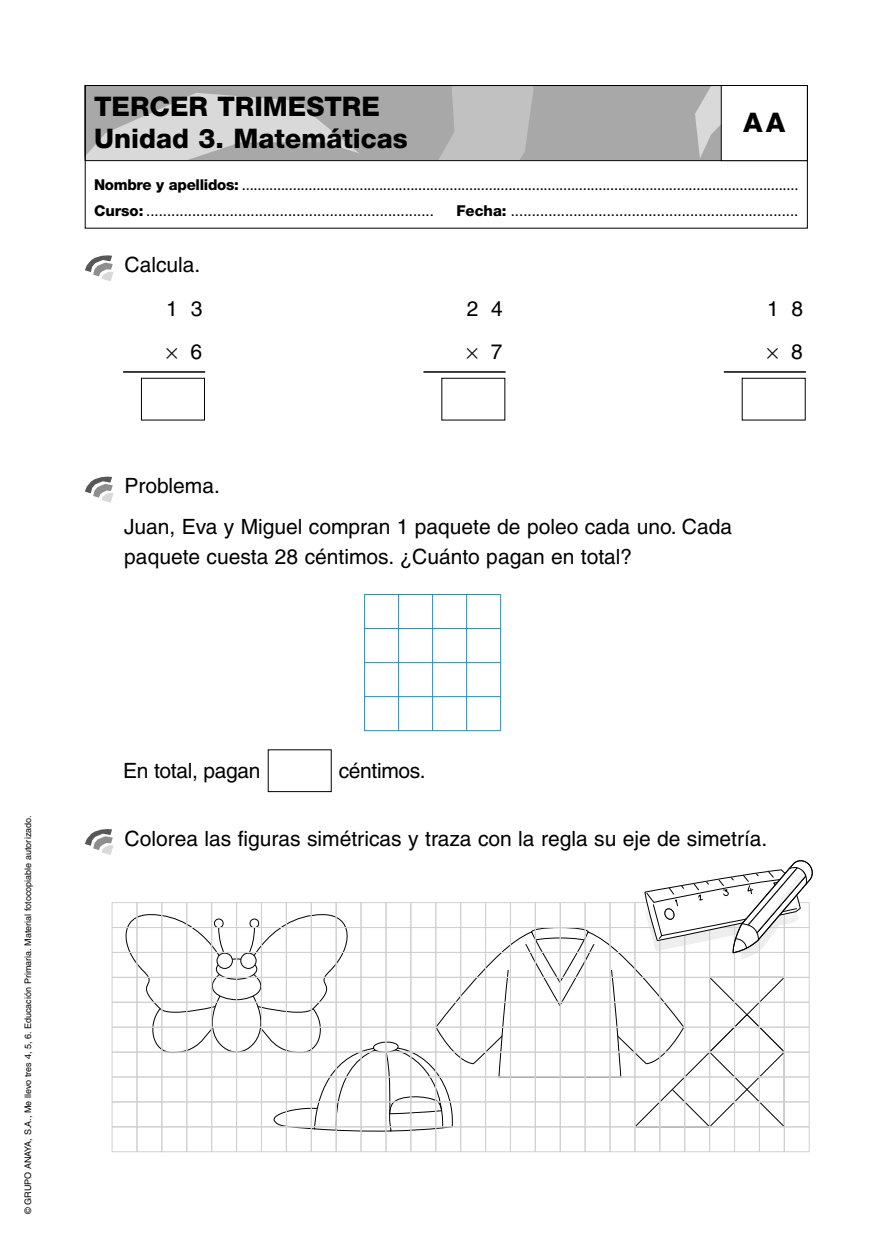
<style>
.page{position:relative;width:893px;height:1234px;background:#fff}
.page>*{position:absolute;margin:0;border:0;box-sizing:border-box;transform-origin:0 0}
.t1{font:800 27px/32.4px "Helvetica Neue";color:#000}
.t2{font:21px/42.5px "Helvetica";color:#000;text-align:right}
.t3{font:15px/26.5px "Helvetica Neue";color:#000}
.t4{font:9px "Helvetica";color:#000}
.s1{font-weight:800}
</style>
<div class="page">
<div style="left:311px;top:1126px;width:25px;height:25px;border:1px solid #d0d0d0"></div>
<div style="left:336px;top:1126px;width:25px;height:25px;border:1px solid #d0d0d0"></div>
<div style="left:286px;top:1126px;width:25px;height:25px;border:1px solid #d0d0d0"></div>
<div style="left:261px;top:1126px;width:26px;height:25px;border:1px solid #d0d0d0"></div>
<div style="left:236px;top:1126px;width:26px;height:25px;border:1px solid #d0d0d0"></div>
<div style="left:211px;top:1126px;width:26px;height:25px;border:1px solid #d0d0d0"></div>
<div style="left:187px;top:1126px;width:25px;height:25px;border:1px solid #d0d0d0"></div>
<div style="left:162px;top:1126px;width:25px;height:25px;border:1px solid #d0d0d0"></div>
<div style="left:137px;top:1126px;width:25px;height:25px;border:1px solid #d0d0d0"></div>
<div style="left:112px;top:1126px;width:25px;height:25px;border:1px solid #d0d0d0"></div>
<div style="left:460px;top:1126px;width:26px;height:25px;border:1px solid #d0d0d0"></div>
<div style="left:436px;top:1126px;width:25px;height:25px;border:1px solid #d0d0d0"></div>
<div style="left:411px;top:1126px;width:25px;height:25px;border:1px solid #d0d0d0"></div>
<div style="left:386px;top:1126px;width:25px;height:25px;border:1px solid #d0d0d0"></div>
<div style="left:361px;top:1126px;width:25px;height:25px;border:1px solid #d0d0d0"></div>
<div style="left:635px;top:1126px;width:25px;height:25px;border:1px solid #d0d0d0"></div>
<div style="left:610px;top:1126px;width:25px;height:25px;border:1px solid #d0d0d0"></div>
<div style="left:585px;top:1126px;width:25px;height:25px;border:1px solid #d0d0d0"></div>
<div style="left:560px;top:1126px;width:25px;height:25px;border:1px solid #d0d0d0"></div>
<div style="left:535px;top:1126px;width:25px;height:25px;border:1px solid #d0d0d0"></div>
<div style="left:510px;top:1126px;width:25px;height:25px;border:1px solid #d0d0d0"></div>
<div style="left:784px;top:1126px;width:25px;height:25px;border:1px solid #d0d0d0"></div>
<div style="left:759px;top:1126px;width:25px;height:25px;border:1px solid #d0d0d0"></div>
<div style="left:734px;top:1126px;width:26px;height:25px;border:1px solid #d0d0d0"></div>
<div style="left:709px;top:1126px;width:26px;height:25px;border:1px solid #d0d0d0"></div>
<div style="left:684px;top:1126px;width:26px;height:25px;border:1px solid #d0d0d0"></div>
<div style="left:660px;top:1126px;width:25px;height:25px;border:1px solid #d0d0d0"></div>
<div style="left:534px;top:87px;width:187px;height:72px;background:#a8a8a8"></div>
<svg style="left:87px;top:87px;width:447px;height:72px;background:#bcbcbc"></svg>
<svg style="left:695px;top:87px;width:26px;height:71px;background:#c3c3c3"></svg>
<div style="left:85px;top:85px;width:723px;height:76px;border:1px solid #000"></div>
<div style="left:721px;top:85px;width:87px;height:76px;border:1px solid #000"></div>
<svg style="left:85px;top:255px;width:29px;height:26px"></svg>
<svg style="left:85px;top:476px;width:29px;height:26px"></svg>
<svg style="left:85px;top:829px;width:728px;height:302px"></svg>
<hr style="left:365px;top:594px;width:136px;height:1px;background:#0098dc">
<hr style="left:365px;top:628px;width:136px;height:1px;background:#0098dc">
<hr style="left:365px;top:662px;width:136px;height:1px;background:#0098dc">
<hr style="left:365px;top:696px;width:136px;height:1px;background:#0098dc">
<hr style="left:365px;top:730px;width:136px;height:1px;background:#0098dc">
<hr style="left:364px;top:594px;width:1px;height:137px;background:#0098dc">
<hr style="left:398px;top:594px;width:1px;height:136px;background:#0098dc">
<hr style="left:432px;top:594px;width:1px;height:136px;background:#0098dc">
<hr style="left:466px;top:594px;width:1px;height:136px;background:#0098dc">
<hr style="left:500px;top:594px;width:1px;height:136px;background:#0098dc">
<hr style="left:123px;top:371px;width:82px;height:1px;background:#000">
<div style="left:141px;top:378px;width:64px;height:42px;border:1px solid #000"></div>
<hr style="left:423px;top:371px;width:83px;height:1px;background:#000">
<div style="left:441px;top:378px;width:64px;height:42px;border:1px solid #000"></div>
<hr style="left:724px;top:371px;width:82px;height:1px;background:#000">
<div style="left:742px;top:378px;width:64px;height:42px;border:1px solid #000"></div>
<h1 class="t1" style="left:94px;top:92px;width:315px">TERCER TRIMESTRE<br>Unidad 3. Matemáticas</h1>
<h1 class="t1" style="left:744px;top:108px;width:43px">AA</h1>
<p class="t3" style="left:94px;top:171px;width:706px"><span class="s1">Nombre y apellidos:</span> ..............................................................................................................................................<br><span class="s1">Curso:</span> .....................................................................</p>
<p class="t3" style="left:456px;top:198px;width:344px"><span class="s1">Fecha:</span> .....................................................................</p>
<h2 class="t2" style="left:125px;top:243px;width:77px">Calcula.</h2>
<h2 class="t2" style="left:166px;top:287px;width:38px">1 3<br>6</h2>
<h2 class="t2" style="left:467px;top:287px;width:38px">2 4<br>7</h2>
<h2 class="t2" style="left:767px;top:287px;width:38px">1 8<br>8</h2>
<h2 class="t2" style="left:125px;top:464px;width:97px">Problema.</h2>
<h2 class="t2" style="left:124px;top:511px;width:609px;line-height:30px;text-align:left">Juan, Eva y Miguel compran 1 paquete de poleo cada uno. Cada paquete cuesta 28 céntimos. ¿Cuánto pagan en total?</h2>
<p class="t4" style="left:23px;top:1213px;width:399px;rotate:-90deg">© GRUPO ANAYA, S.A., Me llevo tres 4, 5, 6. Educación Primaria. Material fotocopiable autorizado.</p>
<h2 class="t2" style="left:123px;top:748px;width:139px">En total, pagan</h2>
<h2 class="t2" style="left:339px;top:748px;width:88px">céntimos.</h2>
<h2 class="t2" style="left:125px;top:816px;width:644px">Colorea las figuras simétricas y traza con la regla su eje de simetría.</h2>
</div>
